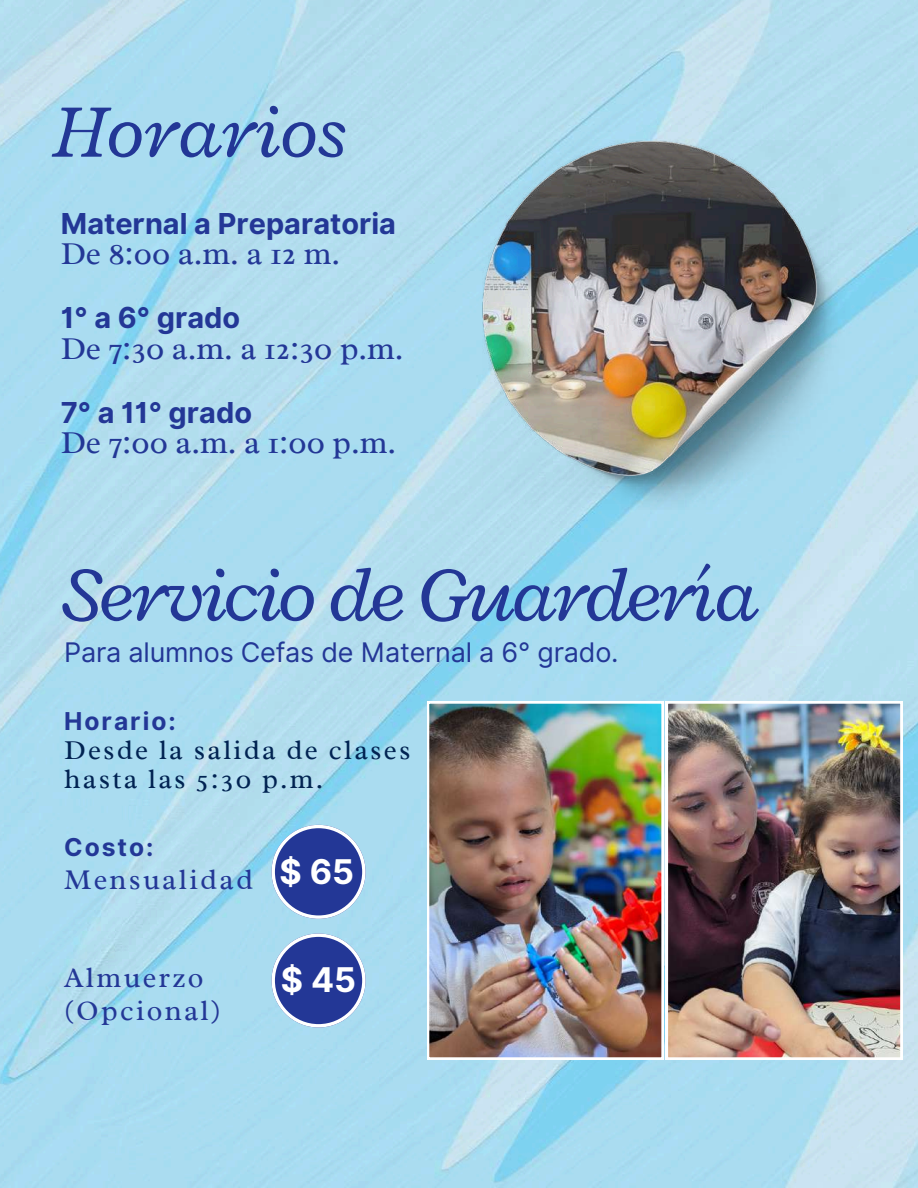
<style>
.page{position:relative;width:918px;height:1188px;background:#fff}
.page>*{position:absolute;margin:0;border:0;box-sizing:border-box;transform-origin:0 0}
.t1{font:italic 81px "Radley";letter-spacing:-.04em;color:#233796}
.t2{font:italic 79.5px "Radley";color:#233796}
.t3{font:700 34.05px "Inter";color:#fff}
.t4{font:32.25px "Radley";color:#233796}
.t5{font:28.95px/32.7px "Radley";letter-spacing:.08em;color:#233796}
.t6{font:700 28.8px "Inter";color:#233796}
.t7{font:27.6px/29.2px "Radley";letter-spacing:.08em;color:#012352}
.t8{font:27px "Inter";letter-spacing:-.01em;color:#233796}
.t9{font:700 24.6px "Inter";letter-spacing:.08em;color:#233796}
</style>
<div class="page">
<img style="left:0;top:0;width:918px;height:1188px">
<img style="left:482px;top:141px;width:367px;height:368px">
<svg style="left:272px;top:934px;width:94px;height:93px;background:#566eb3"></svg>
<svg style="left:272px;top:825px;width:94px;height:94px;background:#556fb4"></svg>
<img style="left:427px;top:701px;width:236px;height:358px">
<img style="left:666px;top:701px;width:236px;height:358px">
<h2 class="t2" style="left:54px;top:80px;width:294px">Horarios</h2>
<p class="t6" style="left:61px;top:206px;width:337px">Maternal a Preparatoria</p>
<p class="t4" style="left:61px;top:233px;width:281px">De 8:00 a.m. a 12 m.</p>
<p class="t6" style="left:61px;top:300px;width:181px">1° a 6° grado</p>
<p class="t4" style="left:61px;top:328px;width:344px">De 7:30 a.m. a 12:30 p.m.</p>
<p class="t6" style="left:61px;top:395px;width:193px">7° a 11° grado</p>
<p class="t4" style="left:61px;top:422px;width:337px">De 7:00 a.m. a 1:00 p.m.</p>
<h1 class="t1" style="left:61px;top:542px;width:699px">Servicio de Guardería</h1>
<p class="t8" style="left:64px;top:636px;width:556px">Para alumnos Cefas de Maternal a 6° grado.</p>
<p class="t9" style="left:64px;top:706px;width:113px">Horario:</p>
<p class="t7" style="left:64px;top:735px;width:348px">Desde la salida de clases hasta las 5:30 p.m.</p>
<p class="t9" style="left:64px;top:832px;width:91px">Costo:</p>
<p class="t5" style="left:64px;top:863px;width:190px">Mensualidad</p>
<p class="t3" style="left:280px;top:852px;width:76px">$ 65</p>
<p class="t5" style="left:64px;top:961px;width:158px">Almuerzo (Opcional)</p>
<p class="t3" style="left:281px;top:959px;width:77px">$ 45</p>
</div>
